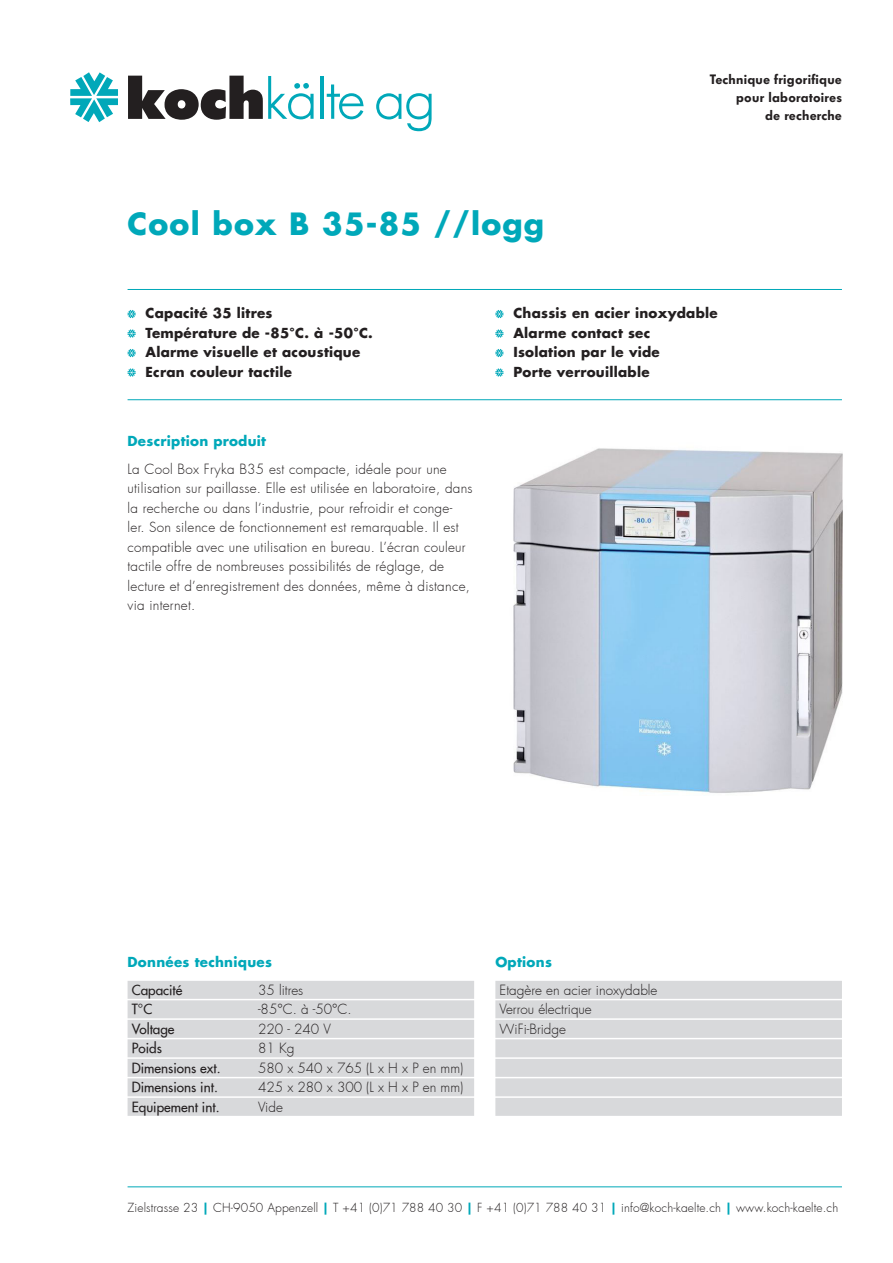
<style>
.page{position:relative;width:893px;height:1263px;background:#fff}
.page>*{position:absolute;margin:0;border:0;box-sizing:border-box;transform-origin:0 0}
.t1{font:700 30px "Futura";letter-spacing:.04em;color:#00a8b9}
.t2{font:300 13.5px/19.5px "Futura";letter-spacing:.02em;color:#231f20}
.Aufzählung{font:700 13.5px "Futura";letter-spacing:.02em;color:#231f20}
.t3{font:300 13.5px/19.5px "Futura";color:#231f20}
.t4{font:500 13.5px "Futura";color:#231f20}
.t5{font:600 13.5px/18px "Futura BQ";letter-spacing:.02em;color:#231f20;text-align:right}
.t6{font:700 13.5px "Futura";letter-spacing:.02em;color:#00a8b9}
.t7{font:300 12px "Futura";letter-spacing:.01em;color:#231f20}
.s1{font-weight:700;color:#00a8b9}
</style>
<div class="page">
<img style="left:513px;top:448px;width:330px;height:345px">
<svg style="left:128px;top:310px;width:8px;height:8px"></svg>
<svg style="left:128px;top:329px;width:8px;height:9px"></svg>
<svg style="left:128px;top:349px;width:8px;height:8px"></svg>
<svg style="left:128px;top:368px;width:8px;height:9px"></svg>
<svg style="left:495px;top:310px;width:8px;height:8px"></svg>
<svg style="left:495px;top:329px;width:8px;height:9px"></svg>
<svg style="left:495px;top:349px;width:8px;height:8px"></svg>
<svg style="left:495px;top:368px;width:8px;height:9px"></svg>
<svg style="left:70px;top:72px;width:48px;height:50px"></svg>
<svg style="left:128px;top:76px;width:186px;height:44px"></svg>
<hr style="left:320px;top:76px;width:3px;height:43px;background:#00a8b9">
<svg style="left:327px;top:84px;width:37px;height:35px"></svg>
<svg style="left:376px;top:93px;width:56px;height:38px"></svg>
<hr style="left:128px;top:289px;width:714px;height:1px;background:#00a8b9">
<hr style="left:128px;top:399px;width:714px;height:1px;background:#00a8b9">
<hr style="left:128px;top:1186px;width:714px;height:1px;background:#00a8b9">
<div style="left:495px;top:981px;width:347px;height:18px;background:#d8d9db"></div>
<div style="left:495px;top:1000px;width:347px;height:18px;background:#d8d9db"></div>
<div style="left:495px;top:1020px;width:347px;height:18px;background:#d8d9db"></div>
<div style="left:495px;top:1039px;width:347px;height:18px;background:#d8d9db"></div>
<div style="left:495px;top:1059px;width:347px;height:18px;background:#d8d9db"></div>
<div style="left:495px;top:1078px;width:347px;height:18px;background:#d8d9db"></div>
<div style="left:495px;top:1098px;width:347px;height:18px;background:#d8d9db"></div>
<div style="left:128px;top:981px;width:346px;height:18px;background:#d8d9db"></div>
<div style="left:128px;top:1000px;width:346px;height:18px;background:#d8d9db"></div>
<div style="left:128px;top:1020px;width:346px;height:18px;background:#d8d9db"></div>
<div style="left:128px;top:1039px;width:346px;height:18px;background:#d8d9db"></div>
<div style="left:128px;top:1059px;width:346px;height:18px;background:#d8d9db"></div>
<div style="left:128px;top:1078px;width:346px;height:18px;background:#d8d9db"></div>
<div style="left:128px;top:1098px;width:346px;height:18px;background:#d8d9db"></div>
<h1 class="t1" style="left:128px;top:204px;width:418px">Cool box B 35-85 //logg</h1>
<p class="t5" style="left:710px;top:71px;width:134px">Technique frigorifique pour laboratoires<br>de recherche</p>
<p class="Aufzählung" style="left:146px;top:304px;width:128px">Capacité 35 litres</p>
<p class="Aufzählung" style="left:146px;top:324px;width:229px">Température de -85°C. à -50°C.</p>
<p class="Aufzählung" style="left:146px;top:343px;width:216px">Alarme visuelle et acoustique</p>
<p class="Aufzählung" style="left:146px;top:363px;width:148px">Ecran couleur tactile</p>
<p class="t6" style="left:128px;top:432px;width:140px">Description produit</p>
<p class="t2" style="left:128px;top:460px;width:347px">La Cool Box Fryka B35 est compacte, idéale pour une utilisation sur paillasse. Elle est utilisée en laboratoire, dans la recherche ou dans l’industrie, pour refroidir et conge-<br>ler. Son silence de fonctionnement est remarquable. Il est compatible avec une utilisation en bureau. L’écran couleur tactile offre de nombreuses possibilités de réglage, de lecture et d’enregistrement des données, même à distance, via internet.</p>
<p class="Aufzählung" style="left:513px;top:304px;width:206px">Chassis en acier inoxydable</p>
<p class="Aufzählung" style="left:513px;top:324px;width:138px">Alarme contact sec</p>
<p class="Aufzählung" style="left:513px;top:343px;width:148px">Isolation par le vide</p>
<p class="Aufzählung" style="left:513px;top:363px;width:138px">Porte verrouillable</p>
<p class="t6" style="left:128px;top:953px;width:146px">Données techniques</p>
<p class="t4" style="left:132px;top:981px;width:52px">Capacité</p>
<p class="t3" style="left:258px;top:980px;width:47px">35 litres</p>
<p class="t4" style="left:132px;top:1001px;width:22px">T°C</p>
<p class="t2" style="left:258px;top:1000px;width:95px">-85°C. à -50°C.</p>
<p class="t4" style="left:132px;top:1020px;width:44px">Voltage</p>
<p class="t2" style="left:258px;top:1019px;width:74px">220 - 240 V</p>
<p class="t4" style="left:132px;top:1040px;width:32px">Poids</p>
<p class="t2" style="left:258px;top:1039px;width:38px">81 Kg</p>
<p class="t4" style="left:132px;top:1059px;width:90px">Dimensions ext.</p>
<p class="t3" style="left:258px;top:1058px;width:207px">580 x 540 x 765 (L x H x P en mm)</p>
<p class="t4" style="left:132px;top:1079px;width:88px">Dimensions int.</p>
<p class="t3" style="left:258px;top:1078px;width:207px">425 x 280 x 300 (L x H x P en mm)</p>
<p class="t4" style="left:132px;top:1098px;width:89px">Equipement int.</p>
<p class="t2" style="left:258px;top:1097px;width:26px">Vide</p>
<p class="t6" style="left:495px;top:953px;width:58px">Options</p>
<p class="t3" style="left:500px;top:980px;width:159px">Etagère en acier inoxydable<br>Verrou électrique<br>WiFi-Bridge</p>
<p class="t7" style="left:128px;top:1200px;width:712px">Zielstrasse 23 <span class="s1">|</span> CH-9050 Appenzell <span class="s1">|</span> T +41 (0)71 788 40 30 <span class="s1">|</span> F +41 (0)71 788 40 31 <span class="s1">|</span> info@koch-kaelte.ch <span class="s1">|</span> www.koch-kaelte.ch</p>
</div>
